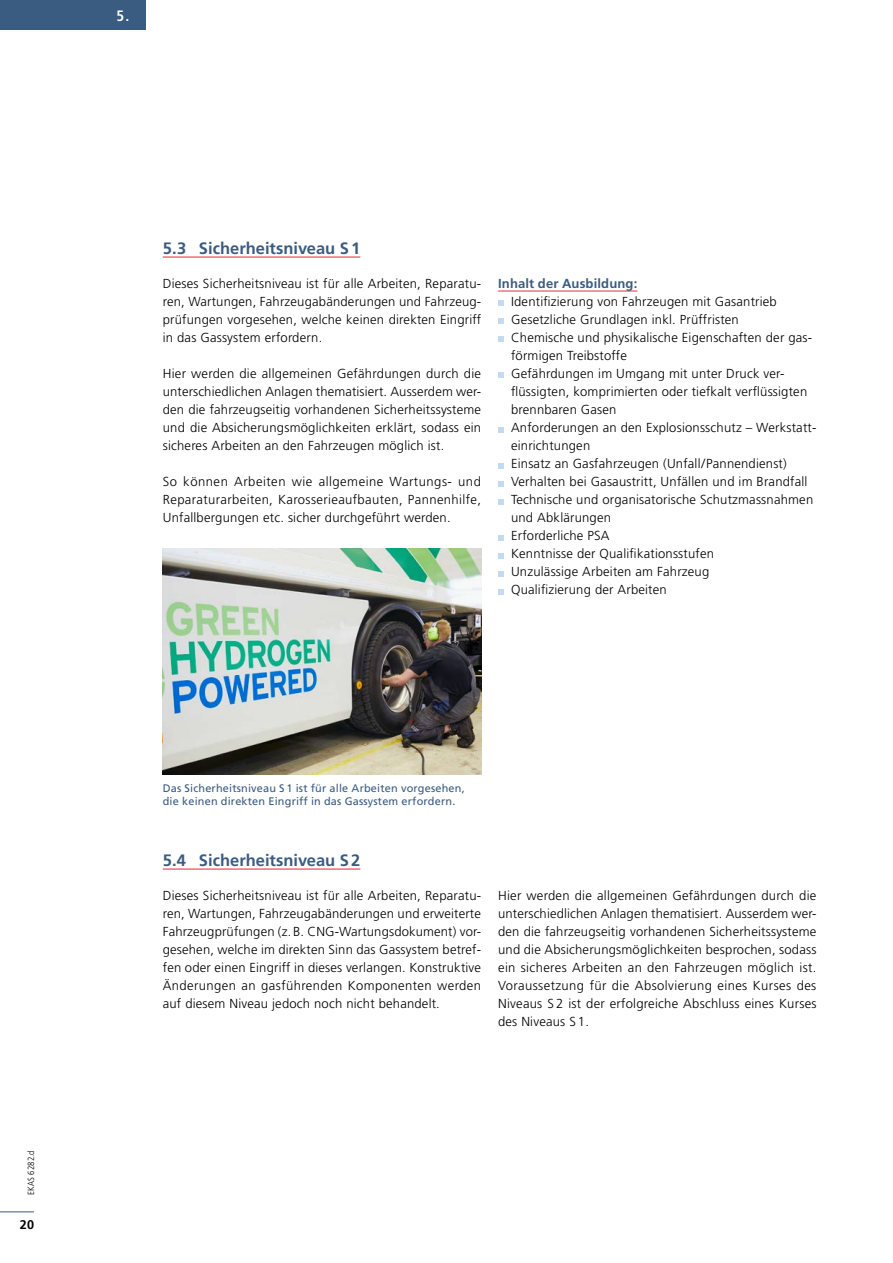
<style>
.page{position:relative;width:893px;height:1263px;background:#fff}
.page>*{position:absolute;margin:0;border:0;box-sizing:border-box;transform-origin:0 0}
.t1{font:700 16.5px "Frutiger LT Std";color:#3a5c81}
.t2{font:700 condensed 15px "Frutiger LT Std";color:#fff}
.t3{font:300 13.05px/18px "Frutiger LT Std";letter-spacing:.015em;color:#000;text-align:justify}
.t4{font:700 13.05px "Frutiger LT Std";letter-spacing:.01em;color:#3a5c81}
.t5{font:700 12.6px "Frutiger LT Std";color:#000}
.t6{font:10.95px/13.2px "Frutiger LT Std";letter-spacing:.015em;color:#3a5c81}
.t7{font:300 condensed 9px "Frutiger LT Std";letter-spacing:.015em;color:#000}
</style>
<div class="page">
<div style="left:0;top:0;width:146px;height:30px;background:#3a5c81"></div>
<hr style="left:498px;top:291px;width:139px;height:1px;background:#e62f39">
<svg style="left:498px;top:301px;width:5px;height:5px"></svg>
<svg style="left:498px;top:319px;width:5px;height:5px"></svg>
<svg style="left:498px;top:337px;width:5px;height:5px"></svg>
<svg style="left:498px;top:373px;width:5px;height:5px"></svg>
<svg style="left:498px;top:427px;width:5px;height:5px"></svg>
<svg style="left:498px;top:463px;width:5px;height:5px"></svg>
<svg style="left:498px;top:481px;width:5px;height:5px"></svg>
<svg style="left:498px;top:499px;width:5px;height:5px"></svg>
<svg style="left:498px;top:535px;width:5px;height:5px"></svg>
<svg style="left:498px;top:553px;width:5px;height:5px"></svg>
<svg style="left:498px;top:571px;width:5px;height:5px"></svg>
<svg style="left:498px;top:589px;width:5px;height:5px"></svg>
<hr style="left:163px;top:256px;width:197px;height:2px;background:#e62f39">
<hr style="left:163px;top:868px;width:197px;height:1px;background:#e62f39">
<img style="left:163px;top:548px;width:318px;height:226px">
<hr style="left:0;top:1211px;width:34px;height:1px;background:#3a5c81">
<p class="t2" style="left:116px;top:7px;width:14px">5.</p>
<p class="t7" style="left:26px;top:1195px;width:46px;rotate:-90deg">EKAS 6282.d</p>
<p class="t5" style="left:20px;top:1218px;width:16px">20</p>
<p class="t1" style="left:163px;top:239px;width:199px">5.3 Sicherheitsniveau S 1</p>
<p class="t3" style="left:163px;top:275px;width:320px">Dieses Sicherheitsniveau ist für alle Arbeiten, Reparatu&shy;ren, Wartungen, Fahrzeugabänderungen und Fahrzeug&shy;prüfungen vorgesehen, welche keinen direkten Eingriff in das Gassystem erfordern.</p>
<p class="t3" style="left:163px;top:365px;width:320px">Hier werden die allgemeinen Gefährdungen durch die unterschiedlichen Anlagen thematisiert. Ausserdem wer&shy;den die fahrzeugseitig vorhandenen Sicherheitssysteme und die Absicherungsmöglichkeiten erklärt, sodass ein sicheres Arbeiten an den Fahrzeugen möglich ist.</p>
<p class="t3" style="left:163px;top:473px;width:320px">So können Arbeiten wie allgemeine Wartungs- und Reparaturarbeiten, Karosserieaufbauten, Pannenhilfe, Unfallbergungen etc. sicher durchgeführt werden.</p>
<p class="t4" style="left:498px;top:276px;width:141px">Inhalt der Ausbildung:</p>
<p class="t3" style="left:511px;top:293px;width:307px;text-align:left">Identifizierung von Fahrzeugen mit Gasantrieb Gesetzliche Grundlagen inkl. Prüffristen<br>Chemische und physikalische Eigenschaften der gas&shy;förmigen Treibstoffe<br>Gefährdungen im Umgang mit unter Druck ver&shy;flüssigten, komprimierten oder tiefkalt verflüssigten brennbaren Gasen<br>Anforderungen an den Explosionsschutz – Werkstatt&shy;einrichtungen<br>Einsatz an Gasfahrzeugen (Unfall / Pannendienst)<br>Verhalten bei Gasaustritt, Unfällen und im Brandfall Technische und organisatorische Schutzmassnahmen und Abklärungen<br>Erforderliche PSA<br>Kenntnisse der Qualifikationsstufen<br>Unzulässige Arbeiten am Fahrzeug<br>Qualifizierung der Arbeiten</p>
<p class="t6" style="left:163px;top:782px;width:303px">Das Sicherheitsniveau S 1 ist für alle Arbeiten vorgesehen, die keinen direkten Eingriff in das Gassystem erfordern.</p>
<p class="t1" style="left:163px;top:851px;width:199px">5.4 Sicherheitsniveau S 2</p>
<p class="t3" style="left:163px;top:887px;width:320px">Dieses Sicherheitsniveau ist für alle Arbeiten, Reparatu&shy;ren, Wartungen, Fahrzeugabänderungen und erweiterte Fahrzeugprüfungen (z. B. CNG-Wartungsdokument) vor&shy;gesehen, welche im direkten Sinn das Gassystem betref&shy;fen oder einen Eingriff in dieses verlangen. Konstruktive Änderungen an gasführenden Komponenten werden auf diesem Niveau jedoch noch nicht behandelt.</p>
<p class="t3" style="left:498px;top:887px;width:320px">Hier werden die allgemeinen Gefährdungen durch die unterschiedlichen Anlagen thematisiert. Ausserdem wer&shy;den die fahrzeugseitig vorhandenen Sicherheitssysteme und die Absicherungsmöglichkeiten besprochen, sodass ein sicheres Arbeiten an den Fahrzeugen möglich ist.<br>Voraussetzung für die Absolvierung eines Kurses des Niveaus S 2 ist der erfolgreiche Abschluss eines Kurses des Niveaus S 1.</p>
</div>
